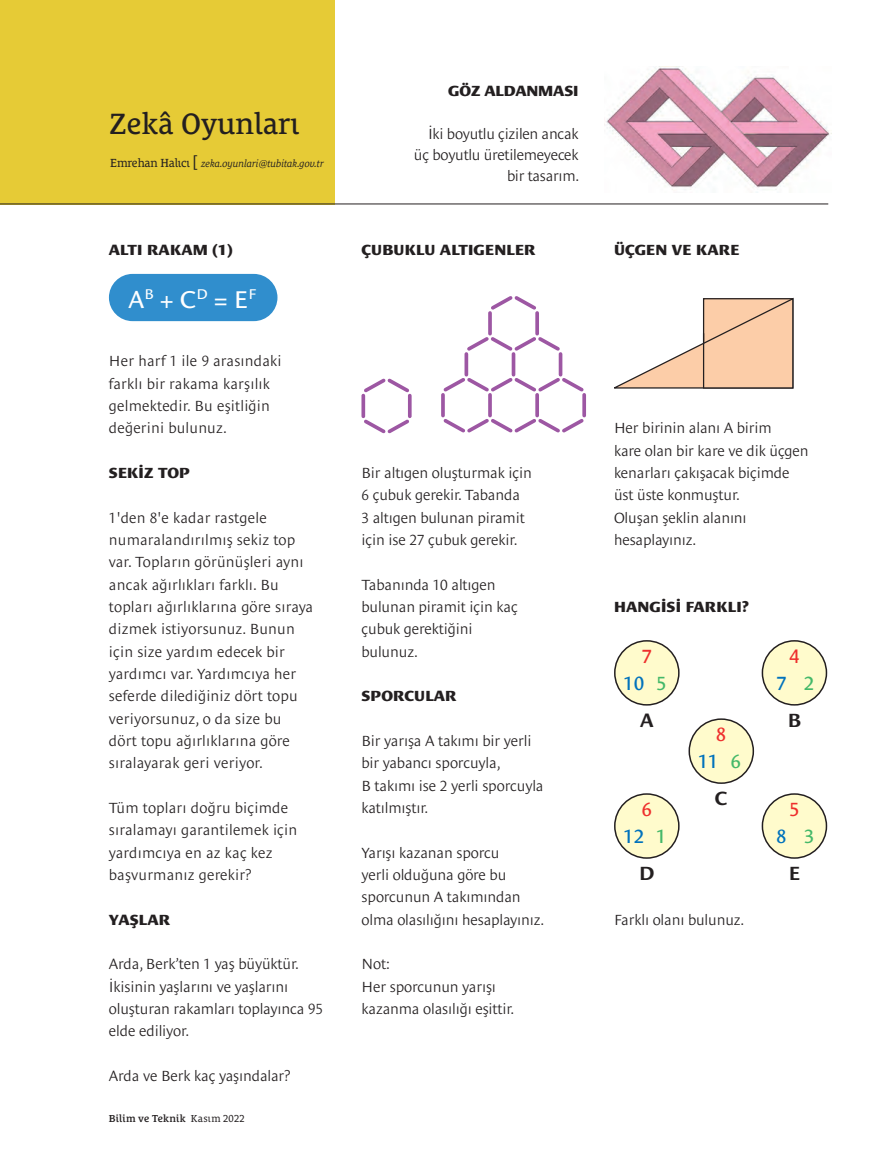
<style>
.page{position:relative;width:892px;height:1168px;background:#fff}
.page>*{position:absolute;margin:0;border:0;box-sizing:border-box;transform-origin:0 0}
.t1{font:30px "Le Monde Courrier Pro";color:#231f20}
.t2{font:24.75px "Le Monde Sans Pro";color:#fff}
.t3{font:19.5px/27px "Le Monde Sans Pro";color:#0072bc;text-align:center}
.t4{font:19.5px/27px "Le Monde Sans Pro";color:#ee2f2d;text-align:center}
.t5{font:600 expanded 19.5px "Le Monde Sans Pro";color:#231f20}
.t6{font:300 15px/22.4px "Le Monde Sans Pro";letter-spacing:-.01em;color:#231f20}
.t7{font:300 15px/22.4px "Le Monde Sans Pro";letter-spacing:.01em;color:#231f20}
.t8{font:700 expanded 15px "Le Monde Sans Pro";letter-spacing:.01em;color:#231f20}
.t9{font:700 expanded 15px "Le Monde Sans Pro";letter-spacing:-.01em;color:#231f20}
.t10{font:italic 10.35px "Le Monde Courrier Pro";letter-spacing:-.015em;color:#231f20}
.t11{font:600 10.35px "Le Monde Courrier Pro";letter-spacing:.01em;color:#231f20}
.s1{font-style:normal;font-size:12px}
.s2{font-style:normal;font-size:16.2px}
.s3{font-weight:400}
.s4{color:#ee2f2d}
.s5{color:#44b869}
.s6{color:#0072bc}
</style>
<div class="page">
<hr style="left:408px;top:395px;width:3px;height:21px;background:#9d57a3">
<svg style="left:361px;top:416px;width:51px;height:18px"></svg>
<svg style="left:361px;top:395px;width:4px;height:21px"></svg>
<svg style="left:361px;top:378px;width:51px;height:17px"></svg>
<hr style="left:488px;top:395px;width:3px;height:20px;background:#9d57a3">
<hr style="left:488px;top:313px;width:3px;height:21px;background:#9d57a3">
<svg style="left:464px;top:354px;width:4px;height:20px"></svg>
<hr style="left:535px;top:395px;width:3px;height:20px;background:#9d57a3">
<hr style="left:535px;top:313px;width:3px;height:21px;background:#9d57a3">
<svg style="left:511px;top:354px;width:4px;height:20px"></svg>
<hr style="left:582px;top:395px;width:3px;height:20px;background:#9d57a3">
<svg style="left:558px;top:354px;width:4px;height:20px"></svg>
<svg style="left:441px;top:415px;width:145px;height:18px"></svg>
<hr style="left:441px;top:395px;width:3px;height:20px;background:#9d57a3">
<svg style="left:488px;top:296px;width:51px;height:17px"></svg>
<svg style="left:441px;top:375px;width:145px;height:19px"></svg>
<svg style="left:464px;top:334px;width:98px;height:20px"></svg>
<svg style="left:614px;top:298px;width:179px;height:91px"></svg>
<hr style="left:702px;top:333px;width:1px;height:55px;background:#231f20">
<div style="left:614px;top:640px;width:64px;height:64px;background:#fffbcc;border-radius:50%"></div>
<div style="left:613px;top:640px;width:66px;height:65px;border:2px solid #231f20;border-radius:50%"></div>
<div style="left:614px;top:793px;width:64px;height:64px;background:#fffbcc;border-radius:50%"></div>
<div style="left:613px;top:793px;width:66px;height:65px;border:2px solid #231f20;border-radius:50%"></div>
<div style="left:762px;top:640px;width:64px;height:64px;background:#fffbcc;border-radius:50%"></div>
<div style="left:761px;top:640px;width:65px;height:65px;border:2px solid #231f20;border-radius:50%"></div>
<div style="left:762px;top:793px;width:64px;height:64px;background:#fffbcc;border-radius:50%"></div>
<div style="left:761px;top:793px;width:65px;height:65px;border:2px solid #231f20;border-radius:50%"></div>
<div style="left:689px;top:719px;width:64px;height:64px;background:#fffbcc;border-radius:50%"></div>
<div style="left:688px;top:718px;width:65px;height:65px;border:2px solid #231f20;border-radius:50%"></div>
<div style="left:0;top:0;width:334px;height:204px;background:#e6cb36"></div>
<hr style="left:0;top:203px;width:827px;height:1px;background:#231f20">
<div style="left:109px;top:274px;width:168px;height:47px;background:#308ecd;border-radius:24px"></div>
<img style="left:604px;top:67px;width:226px;height:123px">
<h1 class="t1" style="left:109px;top:99px;width:192px">Zekâ Oyunları</h1>
<p class="t10" style="left:110px;top:155px;width:215px"><span class="s1">Emrehan Halıcı</span> <span class="s2">[</span> zeka.oyunlari@tubitak.gov.tr</p>
<p class="t8" style="left:109px;top:238px;width:125px">ALTI RAKAM (1)</p>
<h2 class="t2" style="left:128px;top:279px;width:130px">A<sup>B</sup> + C<sup>D</sup> = E<sup>F</sup></h2>
<p class="t7" style="left:109px;top:348px;width:174px">Her harf 1 ile 9 arasındaki farklı bir rakama karşılık gelmektedir. Bu eşitliğin değerini bulunuz.</p>
<p class="t8" style="left:109px;top:461px;width:83px">SEKİZ TOP</p>
<p class="t7" style="left:109px;top:504px;width:206px">1'den 8'e kadar rastgele numaralandırılmış sekiz top var. Topların görünüşleri aynı ancak ağırlıkları farklı. Bu topları ağırlıklarına göre sıraya dizmek istiyorsunuz. Bunun için size yardım edecek bir yardımcı var. Yardımcıya her seferde dilediğiniz dört topu veriyorsunuz, o da size bu<br>dört topu ağırlıklarına göre sıralayarak geri veriyor.</p>
<p class="t7" style="left:109px;top:794px;width:190px">Tüm topları doğru biçimde sıralamayı garantilemek için yardımcıya en az kaç kez başvurmanız gerekir?</p>
<p class="t8" style="left:109px;top:908px;width:63px">YAŞLAR</p>
<p class="t6" style="left:109px;top:951px;width:215px">Arda, Berk’ten 1 yaş büyüktür.<br>İkisinin yaşlarını ve yaşlarını oluşturan rakamları toplayınca 95 elde ediliyor.</p>
<p class="t6" style="left:109px;top:1062px;width:183px">Arda ve Berk kaç yaşındalar?</p>
<p class="t11" style="left:109px;top:1110px;width:137px">Bilim ve Teknik <span class="s3">Kasım 2022</span></p>
<p class="t9" style="left:448px;top:80px;width:132px">GÖZ ALDANMASI</p>
<p class="t6" style="left:414px;top:121px;width:167px;line-height:21px;text-align:right">İki boyutlu çizilen ancak üç boyutlu üretilemeyecek bir tasarım.</p>
<p class="t8" style="left:361px;top:238px;width:175px">ÇUBUKLU ALTIGENLER</p>
<p class="t8" style="left:613px;top:238px;width:127px">ÜÇGEN VE KARE</p>
<p class="t6" style="left:361px;top:460px;width:172px">Bir altıgen oluşturmak için<br>6 çubuk gerekir. Tabanda<br>3 altıgen bulunan piramit için ise 27 çubuk gerekir.</p>
<p class="t6" style="left:361px;top:571px;width:158px">Tabanında 10 altıgen bulunan piramit için kaç çubuk gerektiğini bulunuz.</p>
<p class="t8" style="left:361px;top:684px;width:96px">SPORCULAR</p>
<p class="t6" style="left:361px;top:727px;width:183px">Bir yarışa A takımı bir yerli bir yabancı sporcuyla,<br>B takımı ise 2 yerli sporcuyla katılmıştır.</p>
<p class="t6" style="left:361px;top:839px;width:184px">Yarışı kazanan sporcu<br>yerli olduğuna göre bu sporcunun A takımından olma olasılığını hesaplayınız.</p>
<p class="t6" style="left:361px;top:951px;width:154px">Not:<br>Her sporcunun yarışı kazanma olasılığı eşittir.</p>
<p class="t6" style="left:613px;top:415px;width:196px">Her birinin alanı A birim<br>kare olan bir kare ve dik üçgen kenarları çakışacak biçimde üst üste konmuştur.<br>Oluşan şeklin alanını hesaplayınız.</p>
<p class="t8" style="left:613px;top:595px;width:137px">HANGİSİ FARKLI?</p>
<h3 class="t3" style="left:623px;top:640px;width:44px"><span class="s4">7<br></span>10 <span class="s5">5</span></h3>
<h3 class="t5" style="left:639px;top:705px;width:15px">A</h3>
<h3 class="t3" style="left:623px;top:793px;width:44px"><span class="s4">6<br></span>12 <span class="s5">1</span></h3>
<h3 class="t5" style="left:639px;top:858px;width:17px">D</h3>
<h3 class="t3" style="left:698px;top:718px;width:44px"><span class="s4">8<br></span>11 <span class="s5">6</span></h3>
<h3 class="t5" style="left:714px;top:783px;width:14px">C</h3>
<p class="t6" style="left:613px;top:906px;width:132px">Farklı olanı bulunuz.</p>
<h3 class="t4" style="left:776px;top:640px;width:39px">4<br><span class="s6">7</span> <span class="s5">2</span></h3>
<h3 class="t5" style="left:787px;top:705px;width:15px">B</h3>
<h3 class="t4" style="left:776px;top:793px;width:39px">5<br><span class="s6">8</span> <span class="s5">3</span></h3>
<h3 class="t5" style="left:788px;top:858px;width:13px">E</h3>
</div>
